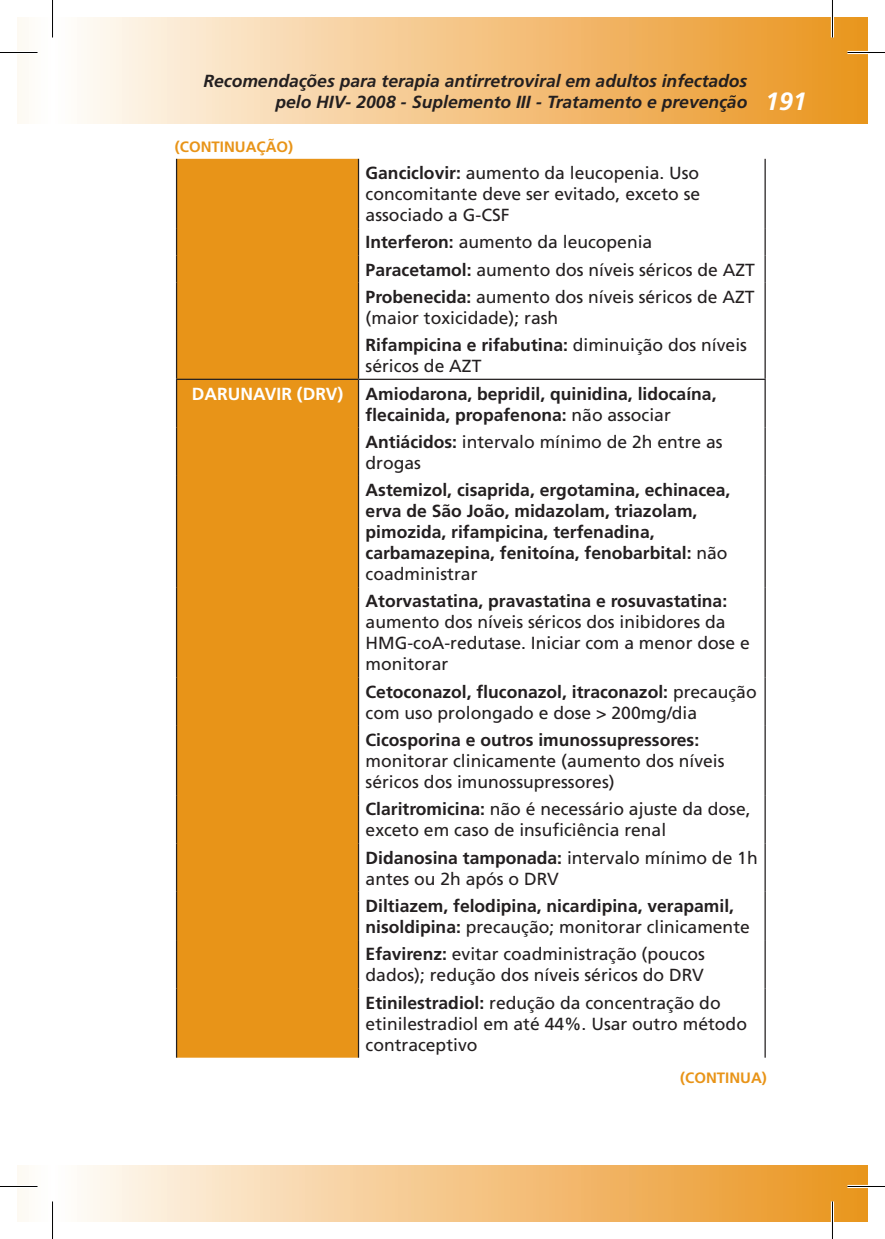
<style>
.page{position:relative;width:885px;height:1239px;background:#fff}
.page>*{position:absolute;margin:0;border:0;box-sizing:border-box;transform-origin:0 0}
.t1{font:17.5px/21px "Frutiger LT Std";color:#231f20}
.t2{font:700 17.5px/21px "Frutiger LT Std";color:#231f20}
.t3{font:italic 700 17.5px/21px "Frutiger LT Std";color:#231f20}
.t4{font:700 17.5px "Frutiger LT Std";color:#fff}
.t5{font:700 15px "Frutiger LT Std";color:#e89418}
.s1{font-size:25px;color:#fff}
.s2{font-weight:700}
.s3{font-weight:400}
</style>
<div class="page">
<div style="left:17px;top:17px;width:35px;height:106px;background:#fefcf8"></div>
<div style="left:17px;top:1165px;width:35px;height:57px;background:#fefcf8"></div>
<div style="left:52px;top:17px;width:815px;height:106px;background:linear-gradient(to right,#fffbf7,#ea931c)"></div>
<div style="left:52px;top:1165px;width:815px;height:57px;background:linear-gradient(to right,#fffbf7,#ea931c)"></div>
<div style="left:177px;top:159px;width:181px;height:899px;background:#e89418"></div>
<hr style="left:176px;top:159px;width:1px;height:69px;background:#231f20">
<hr style="left:358px;top:159px;width:1px;height:69px;background:#231f20">
<hr style="left:764px;top:159px;width:1px;height:69px;background:#231f20">
<svg style="left:176px;top:228px;width:1px;height:55px"></svg>
<svg style="left:358px;top:228px;width:1px;height:55px"></svg>
<svg style="left:764px;top:228px;width:1px;height:55px"></svg>
<hr style="left:176px;top:283px;width:1px;height:48px;background:#231f20">
<hr style="left:358px;top:283px;width:1px;height:48px;background:#231f20">
<hr style="left:764px;top:283px;width:1px;height:48px;background:#231f20">
<hr style="left:176px;top:331px;width:1px;height:48px;background:#231f20">
<hr style="left:358px;top:331px;width:1px;height:48px;background:#231f20">
<hr style="left:764px;top:331px;width:1px;height:48px;background:#231f20">
<hr style="left:176px;top:379px;width:182px;height:1px;background:#231f20">
<hr style="left:176px;top:380px;width:1px;height:48px;background:#231f20">
<hr style="left:358px;top:379px;width:407px;height:1px;background:#231f20">
<hr style="left:358px;top:380px;width:1px;height:48px;background:#231f20">
<hr style="left:764px;top:380px;width:1px;height:48px;background:#231f20">
<hr style="left:176px;top:428px;width:1px;height:48px;background:#231f20">
<hr style="left:358px;top:428px;width:1px;height:48px;background:#231f20">
<hr style="left:764px;top:428px;width:1px;height:48px;background:#231f20">
<hr style="left:176px;top:476px;width:1px;height:111px;background:#231f20">
<hr style="left:358px;top:476px;width:1px;height:111px;background:#231f20">
<hr style="left:764px;top:476px;width:1px;height:111px;background:#231f20">
<hr style="left:176px;top:587px;width:1px;height:90px;background:#231f20">
<hr style="left:358px;top:587px;width:1px;height:90px;background:#231f20">
<hr style="left:764px;top:587px;width:1px;height:90px;background:#231f20">
<hr style="left:176px;top:677px;width:1px;height:49px;background:#231f20">
<hr style="left:358px;top:677px;width:1px;height:49px;background:#231f20">
<hr style="left:764px;top:677px;width:1px;height:49px;background:#231f20">
<hr style="left:176px;top:726px;width:1px;height:69px;background:#231f20">
<hr style="left:358px;top:726px;width:1px;height:69px;background:#231f20">
<hr style="left:764px;top:726px;width:1px;height:69px;background:#231f20">
<hr style="left:176px;top:795px;width:1px;height:48px;background:#231f20">
<hr style="left:358px;top:795px;width:1px;height:48px;background:#231f20">
<hr style="left:764px;top:795px;width:1px;height:48px;background:#231f20">
<hr style="left:176px;top:843px;width:1px;height:49px;background:#231f20">
<hr style="left:358px;top:843px;width:1px;height:49px;background:#231f20">
<hr style="left:764px;top:843px;width:1px;height:49px;background:#231f20">
<hr style="left:176px;top:892px;width:1px;height:48px;background:#231f20">
<hr style="left:358px;top:892px;width:1px;height:48px;background:#231f20">
<hr style="left:764px;top:892px;width:1px;height:48px;background:#231f20">
<hr style="left:176px;top:940px;width:1px;height:48px;background:#231f20">
<hr style="left:358px;top:940px;width:1px;height:48px;background:#231f20">
<hr style="left:764px;top:940px;width:1px;height:48px;background:#231f20">
<hr style="left:176px;top:988px;width:1px;height:70px;background:#231f20">
<hr style="left:358px;top:988px;width:1px;height:70px;background:#231f20">
<hr style="left:764px;top:988px;width:1px;height:70px;background:#231f20">
<hr style="left:0;top:51px;width:38px;height:3px;background:#fff">
<hr style="left:847px;top:51px;width:38px;height:3px;background:#fff">
<hr style="left:0;top:1185px;width:38px;height:3px;background:#fff">
<hr style="left:847px;top:1185px;width:38px;height:3px;background:#fff">
<hr style="left:51px;top:0;width:3px;height:37px;background:#fff">
<hr style="left:51px;top:1201px;width:3px;height:38px;background:#fff">
<svg style="left:830px;top:17px;width:4px;height:20px"></svg>
<svg style="left:830px;top:1201px;width:4px;height:21px"></svg>
<hr style="left:0;top:52px;width:38px;height:1px;background:#000">
<hr style="left:847px;top:52px;width:38px;height:1px;background:#000">
<hr style="left:0;top:1186px;width:38px;height:1px;background:#000">
<hr style="left:847px;top:1186px;width:38px;height:1px;background:#000">
<hr style="left:52px;top:0;width:1px;height:37px;background:#000">
<hr style="left:52px;top:1201px;width:1px;height:38px;background:#000">
<hr style="left:832px;top:0;width:1px;height:37px;background:#000">
<hr style="left:832px;top:1201px;width:1px;height:38px;background:#000">
<p class="t3" style="left:275px;top:70px;width:533px;text-indent:-72px">Recomendações para terapia antirretroviral em adultos infectados<br>pelo HIV- 2008 - Suplemento III - Tratamento e prevenção <span class="s1">191</span></p>
<p class="t5" style="left:175px;top:138px;width:120px">(CONTINUAÇÃO)</p>
<p class="t1" style="left:365px;top:163px;width:336px;text-align:justify"><span class="s2">Ganciclovir:</span> aumento da leucopenia. Uso concomitante deve ser evitado, exceto se associado a G-CSF</p>
<p class="t1" style="left:365px;top:229px;width:391px;line-height:27.2px"><span class="s2">Interferon:</span> aumento da leucopenia<br><span class="s2">Paracetamol:</span> aumento dos níveis séricos de AZT<br><span class="s2">Probenecida:</span> aumento dos níveis séricos de AZT</p>
<p class="t1" style="left:365px;top:304px;width:383px;line-height:27.2px">(maior toxicidade); rash<br><span class="s2">Rifampicina e rifabutina:</span> diminuição dos níveis</p>
<p class="t1" style="left:365px;top:356px;width:117px">séricos de AZT</p>
<p class="t4" style="left:192px;top:383px;width:153px">DARUNAVIR (DRV)</p>
<p class="t2" style="left:365px;top:383px;width:352px">Amiodarona, bepridil, quinidina, lidocaína, flecainida, propafenona: <span class="s3">não associar</span></p>
<p class="t1" style="left:365px;top:431px;width:358px"><span class="s2">Antiácidos:</span> intervalo mínimo de 2h entre as drogas</p>
<p class="t2" style="left:365px;top:480px;width:366px">Astemizol, cisaprida, ergotamina, echinacea, erva de São João, midazolam, triazolam, pimozida, rifampicina, terfenadina, carbamazepina, fenitoína, fenobarbital: <span class="s3">não coadministrar</span></p>
<p class="t2" style="left:365px;top:591px;width:363px">Atorvastatina, pravastatina e rosuvastatina:</p>
<p class="t1" style="left:365px;top:612px;width:386px">aumento dos níveis séricos dos inibidores da<br>HMG-coA-redutase. Iniciar com a menor dose e monitorar</p>
<p class="t1" style="left:365px;top:681px;width:392px"><span class="s2">Cetoconazol, fluconazol, itraconazol:</span> precaução com uso prolongado e dose &gt; 200mg/dia</p>
<p class="t2" style="left:365px;top:730px;width:335px">Cicosporina e outros imunossupressores:</p>
<p class="t1" style="left:365px;top:751px;width:360px">monitorar clinicamente (aumento dos níveis séricos dos imunossupressores)</p>
<p class="t1" style="left:365px;top:799px;width:386px"><span class="s2">Claritromicina:</span> não é necessário ajuste da dose, exceto em caso de insuficiência renal</p>
<p class="t1" style="left:365px;top:847px;width:393px"><span class="s2">Didanosina tamponada:</span> intervalo mínimo de 1h antes ou 2h após o DRV</p>
<p class="t2" style="left:365px;top:895px;width:386px">Diltiazem, felodipina, nicardipina, verapamil, nisoldipina: <span class="s3">precaução; monitorar clinicamente</span></p>
<p class="t1" style="left:365px;top:944px;width:341px"><span class="s2">Efavirenz:</span> evitar coadministração (poucos dados); redução dos níveis séricos do DRV</p>
<p class="t1" style="left:365px;top:992px;width:383px"><span class="s2">Etinilestradiol:</span> redução da concentração do etinilestradiol em até 44%. Usar outro método contraceptivo</p>
<p class="t5" style="left:680px;top:1069px;width:88px">(CONTINUA)</p>
</div>
